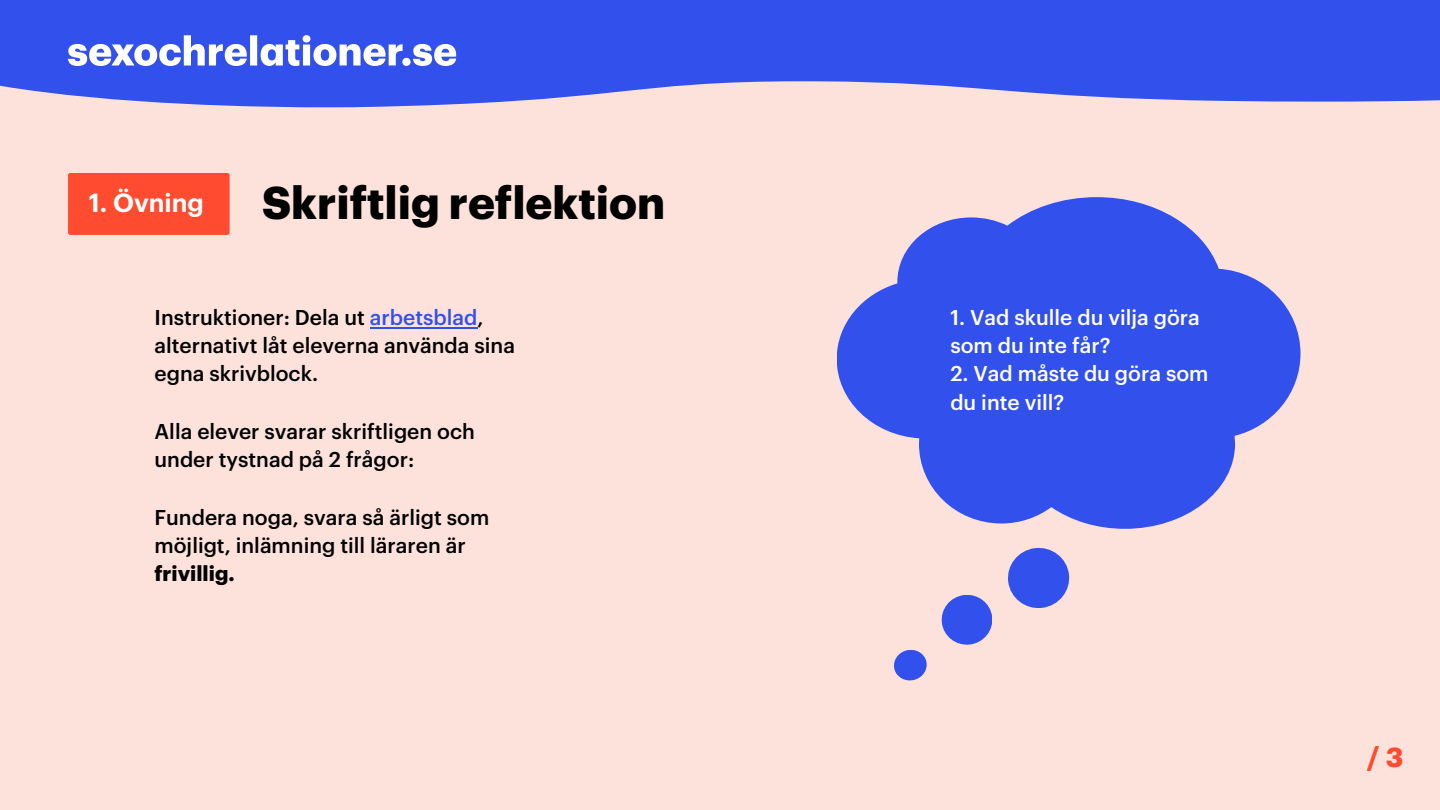
<style>
.page{position:relative;width:1440px;height:810px;background:#fde2db}
.page>*{position:absolute;margin:0;border:0;box-sizing:border-box;transform-origin:0 0}
.t1{font:700 45px "Graphik";color:#000}
.t2{font:700 27px "Graphik";color:#ff4c30}
.t3{font:600 25.65px "Graphik";color:#fff}
.t4{font:500 21px/28.2px "Graphik";color:#000}
.t5{font:500 21px/28.2px "Graphik";color:#fff}
.t6{font:700 21px "Graphik";color:#000}
.s1{color:#3250ec}
</style>
<div class="page">
<div style="left:68px;top:173px;width:162px;height:62px;background:#ff4c30;border-radius:2px"></div>
<hr style="left:370px;top:327px;width:108px;height:1px;background:#3250ec">
<svg style="left:894px;top:650px;width:33px;height:30px"></svg>
<svg style="left:942px;top:595px;width:50px;height:50px"></svg>
<svg style="left:0;top:0;width:1440px;height:107px;background:#4860ea"></svg>
<svg style="left:68px;top:35px;width:364px;height:31px;background:#8d9df4"></svg>
<svg style="left:837px;top:197px;width:464px;height:332px;fill:#3250ec"></svg>
<svg style="left:1008px;top:548px;width:61px;height:60px"></svg>
<p class="t3" style="left:89px;top:191px;width:117px">1. Övning</p>
<h1 class="t1" style="left:262px;top:182px;width:405px">Skriftlig reflektion</h1>
<p class="t4" style="left:155px;top:304px;width:362px">Instruktioner: Dela ut <span class="s1">arbetsblad</span>, alternativt låt eleverna använda sina egna skrivblock.</p>
<p class="t4" style="left:155px;top:418px;width:322px">Alla elever svarar skriftligen och under tystnad på 2 frågor:</p>
<p class="t4" style="left:155px;top:504px;width:336px">Fundera noga, svara så ärligt som möjligt, inlämning till läraren är</p>
<p class="t6" style="left:155px;top:564px;width:82px">frivillig.</p>
<p class="t5" style="left:950px;top:304px;width:251px">1. Vad skulle du vilja göra som du inte får?</p>
<h2 class="t5" style="left:950px;top:361px;width:260px">2. Vad måste du göra som du inte vill?</h2>
<h2 class="t2" style="left:1367px;top:745px;width:38px">/ 3</h2>
</div>
